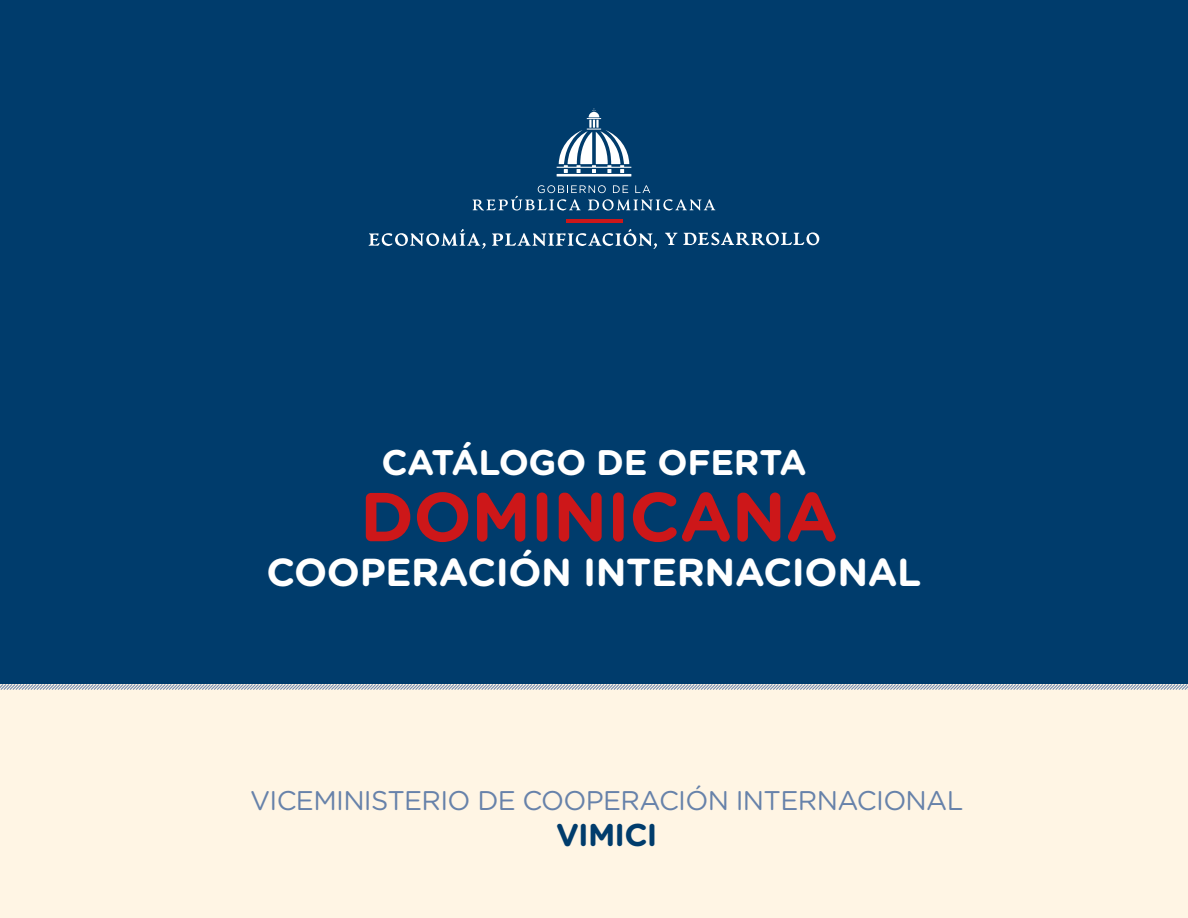
<style>
.page{position:relative;width:1188px;height:918px;background:#fff}
.page>*{position:absolute;margin:0;border:0;box-sizing:border-box;transform-origin:0 0}
.t1{font:700 69px "Gotham Rounded";letter-spacing:-.01em;color:#cd1719}
.t2{font:700 39px "Gotham Rounded";letter-spacing:-.01em;color:#fff}
.t3{font:700 35.55px "Gotham Rounded";letter-spacing:-.01em;color:#fff}
.t4{font:700 31.5px "Gotham Rounded";letter-spacing:-.025em;color:#003c6c}
.t5{font:27px "Gotham Rounded";letter-spacing:-.025em;color:#6782aa}
</style>
<div class="page">
<div style="left:0;top:590px;width:1188px;height:328px;background:#fff5e4"></div>
<div style="left:0;top:0;width:1188px;height:684px;background:#003c6c"></div>
<svg style="left:0;top:684px;width:1188px;height:6px"></svg>
<hr style="left:557px;top:174px;width:74px;height:3px;background:#fff">
<svg style="left:557px;top:108px;width:74px;height:65px"></svg>
<svg style="left:473px;top:185px;width:242px;height:26px"></svg>
<hr style="left:566px;top:220px;width:56px;height:3px;background:#cd1719">
<svg style="left:369px;top:229px;width:117px;height:20px"></svg>
<svg style="left:665px;top:232px;width:154px;height:13px"></svg>
<svg style="left:492px;top:229px;width:165px;height:20px"></svg>
<h3 class="t3" style="left:381px;top:437px;width:427px">CATÁLOGO DE OFERTA</h3>
<h1 class="t1" style="left:360px;top:466px;width:480px">DOMINICANA</h1>
<h2 class="t2" style="left:267px;top:544px;width:656px">COOPERACIÓN INTERNACIONAL</h2>
<p class="t5" style="left:250px;top:782px;width:715px">VICEMINISTERIO DE COOPERACIÓN INTERNACIONAL</p>
<p class="t4" style="left:556px;top:812px;width:103px">VIMICI</p>
</div>
